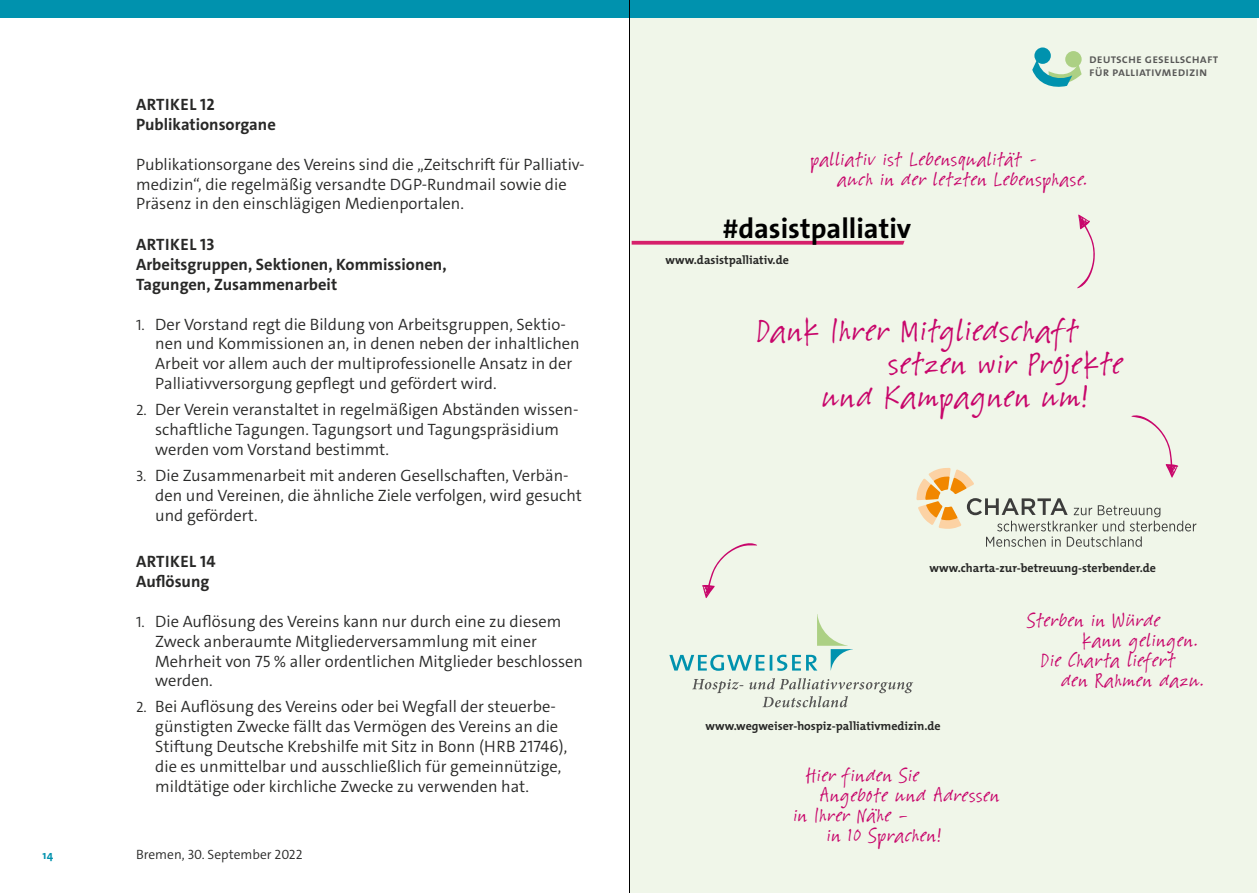
<style>
.page{position:relative;width:1259px;height:893px;background:#fff}
.page>*{position:absolute;margin:0;border:0;box-sizing:border-box;transform-origin:0 0}
.t1{font:39px "Suomi Hand Script";letter-spacing:.05em;color:#c8066b}
.t2{font:700 28.35px "The Sans B W7";color:#000}
.t3{font:23.85px/20.2px "Suomi Hand Script";letter-spacing:.05em;color:#c8066b}
.t4{font:300 16.5px/19.8px "The Sans";color:#282827}
.t5{font:700 16.5px/20.2px "The Sans";color:#282827}
.t6{font:300 13.5px "The Sans";color:#282827}
.t7{font:12.6px/13.6px "The Sans Semi Bold Caps";letter-spacing:.005em;color:#575756}
.t8{font:700 12px "The Mix";color:#282827}
.t9{font:700 11.7px "The Sans";color:#0092ae}
.s1{font-size:15px}
</style>
<div class="page">
<div style="left:629px;top:0;width:627px;height:893px;background:#f0f6e9"></div>
<div style="left:1034px;top:47px;width:16px;height:17px;background:#0092ae;border-radius:50%"></div>
<div style="left:1065px;top:51px;width:16px;height:16px;background:#acd084;border-radius:50%"></div>
<svg style="left:1032px;top:59px;width:49px;height:28px"></svg>
<svg style="left:916px;top:415px;width:280px;height:132px"></svg>
<svg style="left:631px;top:241px;width:273px;height:4px"></svg>
<svg style="left:1077px;top:214px;width:18px;height:74px"></svg>
<svg style="left:692px;top:678px;width:221px;height:29px"></svg>
<svg style="left:669px;top:614px;width:184px;height:57px"></svg>
<svg style="left:702px;top:543px;width:55px;height:55px"></svg>
<div style="left:0;top:0;width:629px;height:17px;background:#0092ae"></div>
<div style="left:629px;top:0;width:630px;height:17px;background:#0092ae"></div>
<hr style="left:629px;top:0;width:1px;height:893px;background:#000">
<p class="t9" style="left:43px;top:845px;width:12px">14</p>
<p class="t5" style="left:136px;top:94px;width:141px">ARTIKEL 12<br>Publikationsorgane</p>
<p class="t4" style="left:136px;top:155px;width:450px">Publikationsorgane des Vereins sind die „Zeitschrift für Palliativ&shy;medizin“, die regelmäßig versandte DGP-Rundmail sowie die<br>Präsenz in den einschlägigen Medienportalen.</p>
<p class="t5" style="left:136px;top:234px;width:312px">ARTIKEL 13<br>Arbeitsgruppen, Sektionen, Kommissionen,<br>Tagungen, Zusammenarbeit</p>
<p class="t4" style="left:155px;top:314px;width:426px;text-indent:-19px"><span class="s1">1.</span> Der Vorstand regt die Bildung von Arbeitsgruppen, Sektio&shy;nen und Kommissionen an, in denen neben der inhaltlichen Arbeit vor allem auch der multiprofessionelle Ansatz in der Palliativversorgung gepflegt und gefördert wird.</p>
<p class="t4" style="left:155px;top:400px;width:425px;text-indent:-19px"><span class="s1">2.</span> Der Verein veranstaltet in regelmäßigen Abständen wissen&shy;schaftliche Tagungen. Tagungsort und Tagungspräsidium werden vom Vorstand bestimmt.</p>
<p class="t4" style="left:155px;top:466px;width:428px;text-indent:-19px"><span class="s1">3.</span> Die Zusammenarbeit mit anderen Gesellschaften, Verbän&shy;den und Vereinen, die ähnliche Ziele verfolgen, wird gesucht und gefördert.</p>
<p class="t5" style="left:136px;top:551px;width:81px">ARTIKEL 14<br>Auflösung</p>
<p class="t4" style="left:155px;top:612px;width:429px;text-indent:-19px"><span class="s1">1.</span> Die Auflösung des Vereins kann nur durch eine zu diesem Zweck anberaumte Mitgliederversammlung mit einer Mehrheit von 75 % aller ordentlichen Mitglieder beschlossen werden.</p>
<p class="t4" style="left:155px;top:697px;width:413px;text-indent:-19px"><span class="s1">2.</span> Bei Auflösung des Vereins oder bei Wegfall der steuerbe&shy;günstigten Zwecke fällt das Vermögen des Vereins an die Stiftung Deutsche Krebshilfe mit Sitz in Bonn (HRB 21746), die es unmittelbar und ausschließlich für gemeinnützige, mildtätige oder kirchliche Zwecke zu verwenden hat.</p>
<p class="t6" style="left:136px;top:846px;width:168px">Bremen, 30. September 2022</p>
<p class="t7" style="left:1089px;top:51px;width:130px">deutsche gesellschaft für palliativmedizin</p>
<h3 class="t3" style="left:837px;top:151px;width:251px;text-indent:-27px">palliativ ist Lebensqualität -<br>auch in der letzten Lebensphase.</h3>
<h2 class="t2" style="left:723px;top:210px;width:190px">#dasistpalliativ</h2>
<p class="t8" style="left:665px;top:250px;width:125px">www.dasistpalliativ.de</p>
<h1 class="t1" style="left:757px;top:311px;width:322px">Dank Ihrer Mitgliedschaft</h1>
<h1 class="t1" style="left:888px;top:344px;width:235px">setzen wir Projekte</h1>
<h1 class="t1" style="left:822px;top:377px;width:267px">und Kampagnen um!</h1>
<p class="t8" style="left:929px;top:558px;width:228px">www.charta-zur-betreuung-sterbender.de</p>
<p class="t8" style="left:705px;top:716px;width:237px">www.wegweiser-hospiz-palliativmedizin.de</p>
<h3 class="t3" style="left:806px;top:766px;width:114px">Hier finden Sie</h3>
<h3 class="t3" style="left:820px;top:786px;width:180px">Angebote und Adressen</h3>
<h3 class="t3" style="left:793px;top:807px;width:115px">in Ihrer Nähe –</h3>
<h3 class="t3" style="left:827px;top:827px;width:116px">in 10 Sprachen!</h3>
<h3 class="t3" style="left:1028px;top:611px;width:133px">Sterben in Würde</h3>
<h3 class="t3" style="left:1081px;top:631px;width:118px">kann gelingen.</h3>
<h3 class="t3" style="left:1041px;top:652px;width:135px">Die Charta liefert</h3>
<h3 class="t3" style="left:1061px;top:672px;width:144px">den Rahmen dazu.</h3>
</div>
